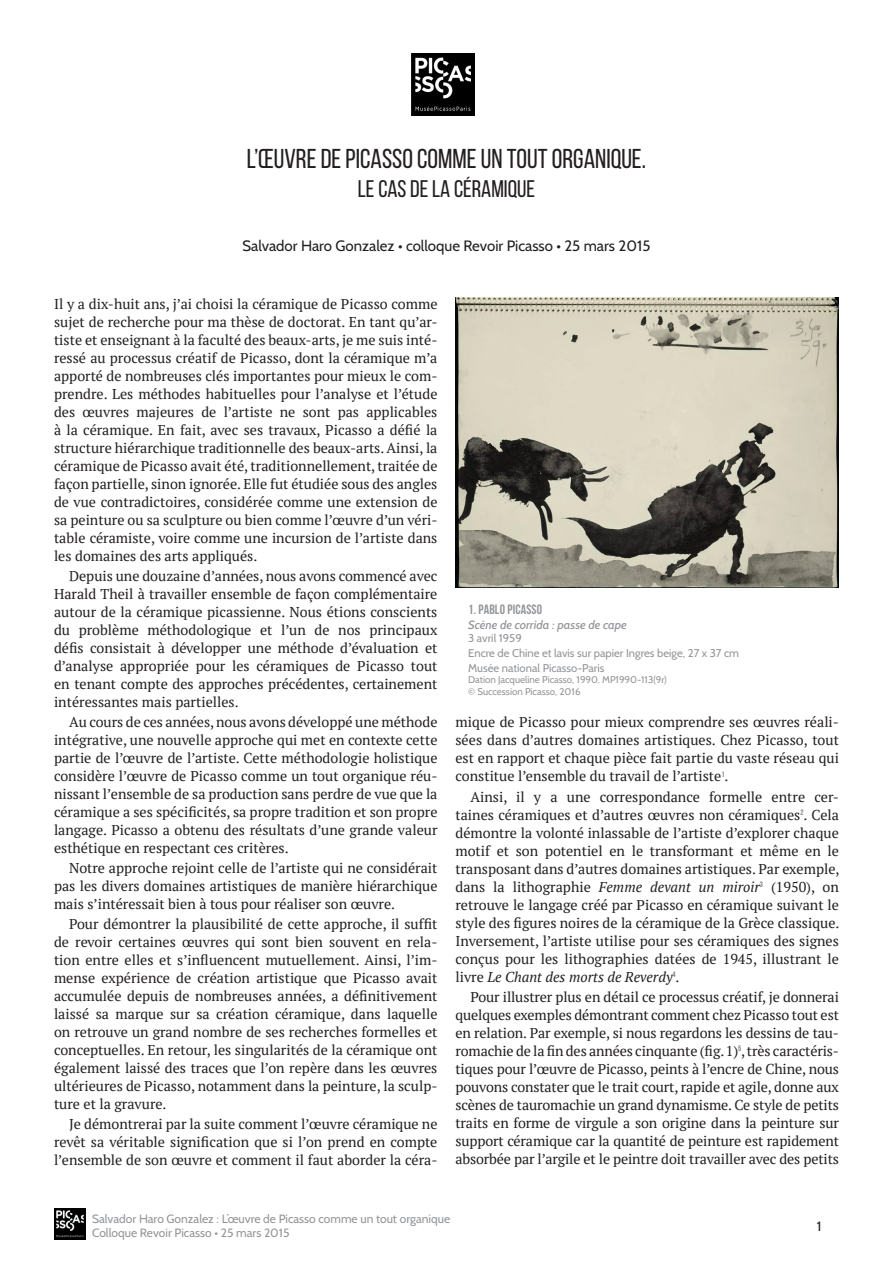
<style>
.page{position:relative;width:893px;height:1263px;background:#fff}
.page>*{position:absolute;margin:0;border:0;box-sizing:border-box;transform-origin:0 0}
.t1{font:27.3px "Bebas Neue";color:#231f20}
.t2{font:24px "Bebas Neue";color:#231f20}
.t3{font:15px "Cabin";color:#231f20}
.t4{font:14.25px/18px "PT Serif";color:#231f20;text-align:justify}
.t5{font:700 13.5px "Bebas Neue";letter-spacing:.01em;color:#939598}
.t6{font:13.5px "Cabin";color:#231f20}
.t7{font:12px/14.4px "Cabin";color:#939598}
.t8{font:italic 500 12px "Cabin";color:#939598}
.t9{font:11.25px/14.7px "Cabin";color:#939598}
.t10{font:9.75px/11.7px "Cabin";color:#939598}
.s1{font-style:italic}
</style>
<div class="page">
<img style="left:412px;top:54px;width:63px;height:61px">
<img style="left:54px;top:1209px;width:32px;height:30px">
<img style="left:455px;top:298px;width:384px;height:289px">
<h1 class="t1" style="left:247px;top:144px;width:401px">L’ŒUVRE DE PICASSO COMME UN TOUT ORGANIQUE.</h1>
<h2 class="t2" style="left:358px;top:176px;width:179px">LE CAS DE LA CÉRAMIQUE</h2>
<p class="t3" style="left:242px;top:237px;width:410px">Salvador Haro Gonzalez • colloque Revoir Picasso • 25 mars 2015</p>
<p class="t4" style="left:54px;top:295px;width:385px">Il y a dix-huit ans, j’ai choisi la céramique de Picasso comme sujet de recherche pour ma thèse de doctorat. En tant qu’ar&shy;tiste et enseignant à la faculté des beaux-arts, je me suis inté&shy;ressé au processus créatif de Picasso, dont la céramique m’a apporté de nombreuses clés importantes pour mieux le com&shy;prendre. Les méthodes habituelles pour l’analyse et l’étude des œuvres majeures de l’artiste ne sont pas applicables à la céramique. En fait, avec ses travaux, Picasso a défié la structure hiérarchique traditionnelle des beaux-arts. Ainsi, la céramique de Picasso avait été, traditionnellement, traitée de façon partielle, sinon ignorée. Elle fut étudiée sous des angles de vue contradictoires, considérée comme une extension de sa peinture ou sa sculpture ou bien comme l’œuvre d’un véri&shy;table céramiste, voire comme une incursion de l’artiste dans les domaines des arts appliqués.</p>
<p class="t4" style="left:54px;top:567px;width:385px;text-indent:15px">Depuis une douzaine d’années, nous avons commencé avec Harald Theil à travailler ensemble de façon complémentaire autour de la céramique picassienne. Nous étions conscients du problème méthodologique et l’un de nos principaux défis consistait à développer une méthode d’évaluation et d’analyse appropriée pour les céramiques de Picasso tout en tenant compte des approches précédentes, certainement intéressantes mais partielles.</p>
<p class="t4" style="left:54px;top:713px;width:385px;text-indent:15px">Au cours de ces années, nous avons développé une méthode intégrative, une nouvelle approche qui met en contexte cette partie de l’œuvre de l’artiste. Cette méthodologie holistique considère l’œuvre de Picasso comme un tout organique réu&shy;nissant l’ensemble de sa production sans perdre de vue que la céramique a ses spécificités, sa propre tradition et son propre langage. Picasso a obtenu des résultats d’une grande valeur esthétique en respectant ces critères.</p>
<p class="t4" style="left:54px;top:859px;width:385px;text-indent:15px">Notre approche rejoint celle de l’artiste qui ne considérait pas les divers domaines artistiques de manière hiérarchique mais s’intéressait bien à tous pour réaliser son œuvre.</p>
<p class="t4" style="left:54px;top:915px;width:385px;text-indent:15px">Pour démontrer la plausibilité de cette approche, il suffit de revoir certaines œuvres qui sont bien souvent en rela&shy;tion entre elles et s’influencent mutuellement. Ainsi, l’im&shy;mense expérience de création artistique que Picasso avait accumulée depuis de nombreuses années, a définitivement laissé sa marque sur sa création céramique, dans laquelle on retrouve un grand nombre de ses recherches formelles et conceptuelles. En retour, les singularités de la céramique ont également laissé des traces que l’on repère dans les œuvres ultérieures de Picasso, notamment dans la peinture, la sculp&shy;ture et la gravure.</p>
<p class="t4" style="left:54px;top:1115px;width:385px;text-indent:15px">Je démontrerai par la suite comment l’œuvre céramique ne revêt sa véritable signification que si l’on prend en compte l’ensemble de son œuvre et comment il faut aborder la céra-</p>
<p class="t5" style="left:468px;top:602px;width:75px">1. PABLO PICASSO</p>
<p class="t8" style="left:468px;top:617px;width:160px">Scène de corrida : passe de cape</p>
<p class="t9" style="left:468px;top:631px;width:272px">3 avril 1959<br>Encre de Chine et lavis sur papier Ingres beige, 27 x 37 cm<br>Musée national Picasso-Paris</p>
<p class="t10" style="left:468px;top:674px;width:200px">Dation Jacqueline Picasso, 1990. MP1990-113(9r) © Succession Picasso, 2016</p>
<p class="t4" style="left:455px;top:713px;width:385px">mique de Picasso pour mieux comprendre ses œuvres réali&shy;sées dans d’autres domaines artistiques. Chez Picasso, tout est en rapport et chaque pièce fait partie du vaste réseau qui constitue l’ensemble du travail de l’artiste<sup>1</sup>.</p>
<p class="t4" style="left:455px;top:787px;width:386px;text-indent:15px">Ainsi, il y a une correspondance formelle entre cer&shy;taines céramiques et d’autres œuvres non céramiques<sup>2</sup>. Cela démontre la volonté inlassable de l’artiste d’explorer chaque motif et son potentiel en le transformant et même en le transposant dans d’autres domaines artistiques. Par exemple, dans la lithographie <span class="s1">Femme devant un miroir</span><sup>3</sup> (1950), on retrouve le langage créé par Picasso en céramique suivant le style des figures noires de la céramique de la Grèce classique.<br>Inversement, l’artiste utilise pour ses céramiques des signes conçus pour les lithographies datées de 1945, illustrant le livre <span class="s1">Le Chant des morts de Reverdy</span><sup>4</sup>.</p>
<p class="t4" style="left:455px;top:987px;width:385px;text-indent:15px">Pour illustrer plus en détail ce processus créatif, je donnerai quelques exemples démontrant comment chez Picasso tout est en relation. Par exemple, si nous regardons les dessins de tau&shy;romachie de la fin des années cinquante (fig. 1)<sup>5</sup>, très caractéris&shy;tiques pour l’œuvre de Picasso, peints à l’encre de Chine, nous pouvons constater que le trait court, rapide et agile, donne aux scènes de tauromachie un grand dynamisme. Ce style de petits traits en forme de virgule a son origine dans la peinture sur support céramique car la quantité de peinture est rapidement absorbée par l’argile et le peintre doit travailler avec des petits</p>
<p class="t7" style="left:92px;top:1211px;width:360px">Salvador Haro Gonzalez : L’œuvre de Picasso comme un tout organique<br>Colloque Revoir Picasso • 25 mars 2015</p>
<p class="t6" style="left:817px;top:1218px;width:6px">1</p>
</div>
